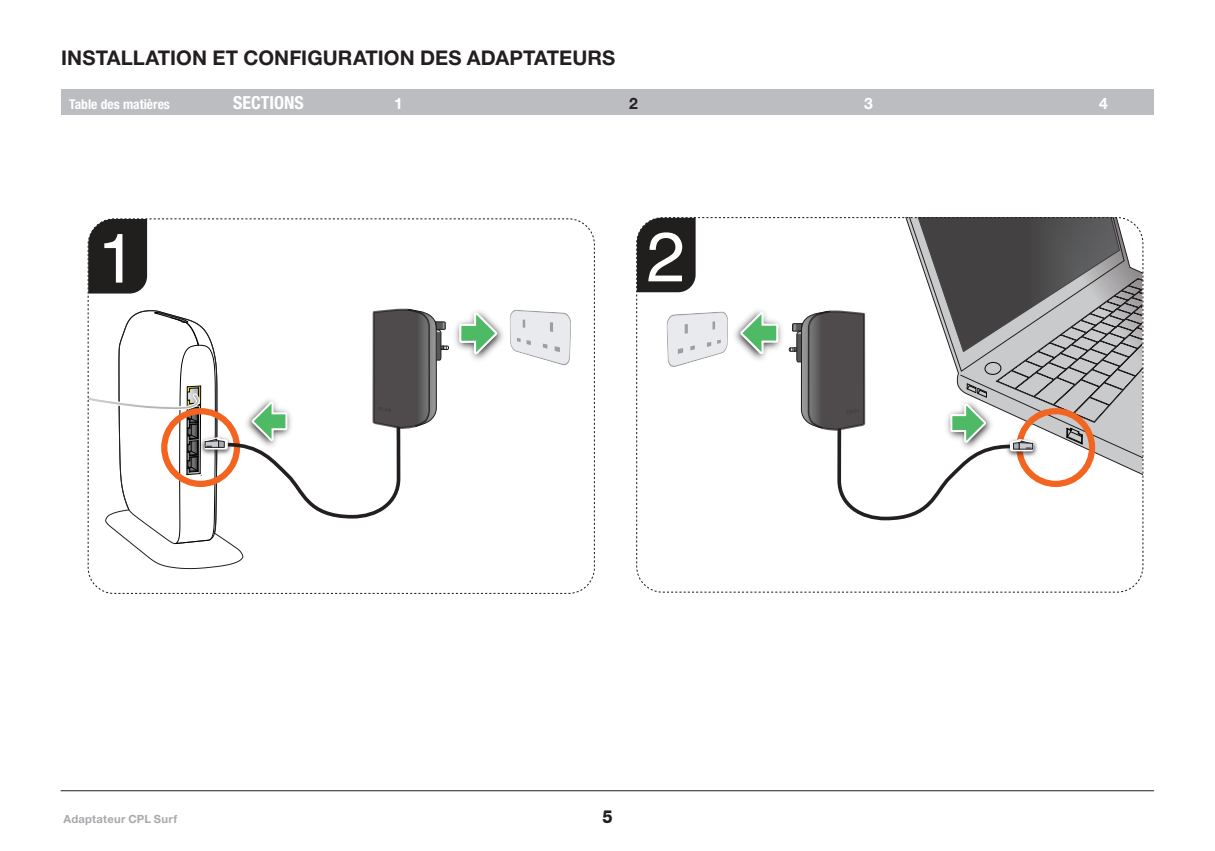
<style>
.page{position:relative;width:1215px;height:851px;background:#fff}
.page>*{position:absolute;margin:0;border:0;box-sizing:border-box;transform-origin:0 0}
.t1{font:69.75px "Helvetica";color:#fff}
.t2{font:700 20.25px "Helvetica Neue LT Pro";letter-spacing:.005em;color:#231f20}
.t3{font:700 condensed 18px "Helvetica Neue LT Pro";color:#fff}
.t4{font:800 18px "Helvetica Neue LT Pro";color:#231f20;scale:.9 1}
.t5{font:700 15.75px "Helvetica Neue LT Pro";color:#fff}
.t6{font:700 15.75px "Helvetica Neue LT Pro";color:#231f20}
.t7{font:700 condensed 13.5px "Helvetica Neue LT Pro";color:#fff}
.t8{font:700 11.25px "Helvetica Neue LT Pro";letter-spacing:.02em;color:#a8a9ad}
</style>
<div class="page">
<hr style="left:61px;top:790px;width:1093px;height:1px;background:#231f20">
<div style="left:61px;top:89px;width:1093px;height:26px;background:#bcbdc0"></div>
<img style="left:455px;top:326px;width:48px;height:19px">
<svg style="left:457px;top:311px;width:44px;height:49px"></svg>
<svg style="left:510px;top:310px;width:61px;height:55px"></svg>
<img style="left:735px;top:328px;width:47px;height:14px">
<svg style="left:736px;top:310px;width:45px;height:50px"></svg>
<svg style="left:666px;top:311px;width:62px;height:56px"></svg>
<svg style="left:788px;top:217px;width:353px;height:304px"></svg>
<svg style="left:90px;top:308px;width:359px;height:261px"></svg>
<div style="left:88px;top:220px;width:59px;height:73px;background:#211e1e"></div>
<svg style="left:638px;top:217px;width:58px;height:75px;background:#2c2929"></svg>
<p class="t2" style="left:61px;top:45px;width:35px">INSTALLAT</p>
<p class="t2" style="left:170px;top:45px;width:339px">ION ET CONFIGURATION DES ADAPTAT</p>
<p class="t2" style="left:559px;top:45px;width:55px">EURS</p>
<p class="t7" style="left:69px;top:96px;width:102px">Table des matières</p>
<p class="t3" style="left:233px;top:92px;width:72px">sections</p>
<p class="t5" style="left:394px;top:94px;width:10px">1</p>
<p class="t5" style="left:864px;top:94px;width:10px">3</p>
<p class="t5" style="left:1099px;top:94px;width:10px">4</p>
<p class="t6" style="left:629px;top:94px;width:10px">2</p>
<p class="t1" style="left:98px;top:198px;width:40px">1</p>
<p class="t1" style="left:646px;top:197px;width:40px">2</p>
<p class="t8" style="left:63px;top:812px;width:115px">ADAPTATEUR CPL SURF</p>
<p class="t4" style="left:603px;top:805px;width:13px">5</p>
</div>
